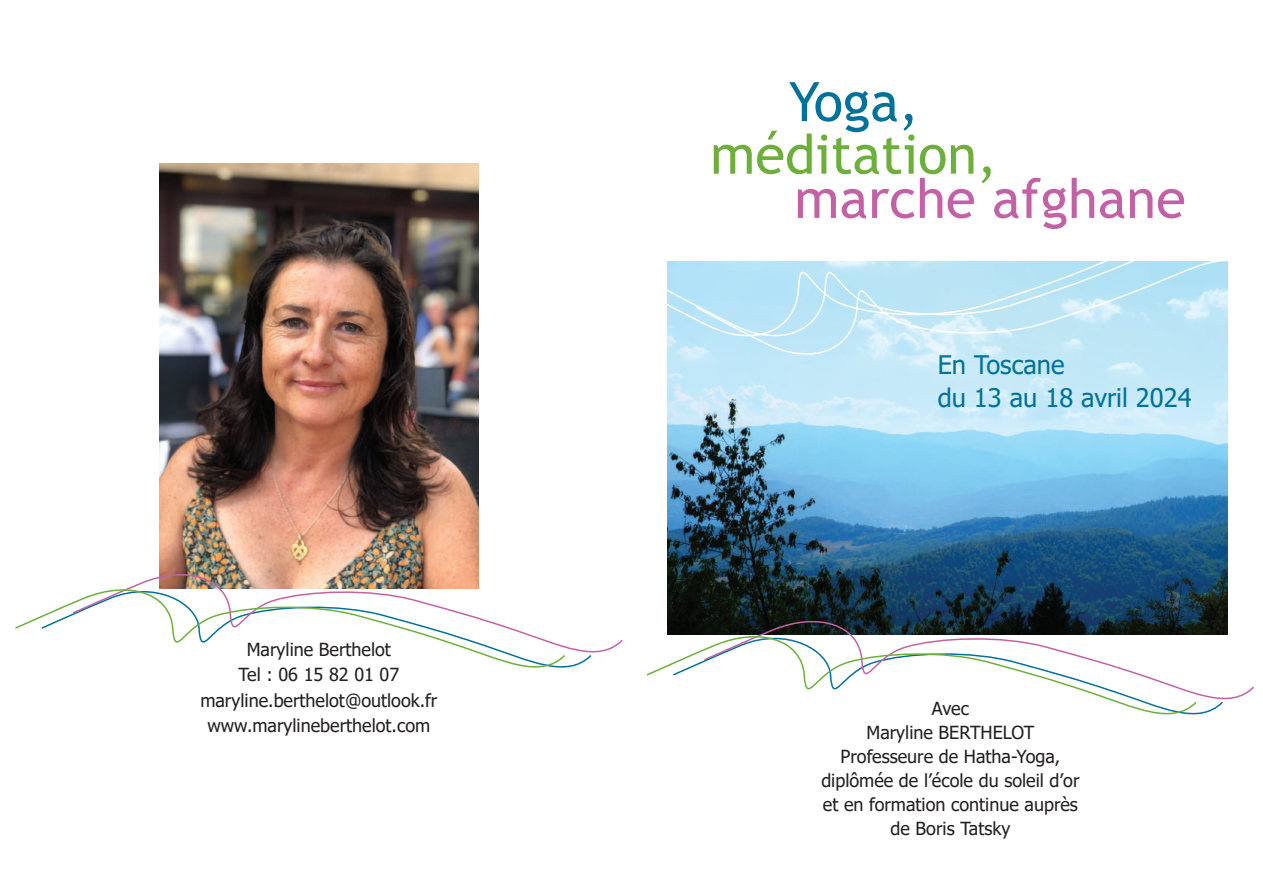
<style>
.page{position:relative;width:1263px;height:893px;background:#fff}
.page>*{position:absolute;margin:0;border:0;box-sizing:border-box;transform-origin:0 0}
.t1{font:54.45px "Trebuchet MS";color:#c461a6}
.t2{font:54.45px "Trebuchet MS";color:#6daf3b}
.t3{font:54.45px "Trebuchet MS";color:#00719d}
.t4{font:25.5px/33px "Tahoma";color:#00719d}
.t5{font:18px/24px "Tahoma";color:#231f20;text-align:center}
</style>
<div class="page">
<img style="left:668px;top:350px;width:559px;height:274px">
<img style="left:159px;top:163px;width:319px;height:399px">
<svg style="left:703px;top:609px;width:551px;height:102px"></svg>
<svg style="left:646px;top:624px;width:552px;height:91px"></svg>
<img style="left:154px;top:562px;width:469px;height:102px">
<svg style="left:15px;top:578px;width:552px;height:90px"></svg>
<svg style="left:695px;top:261px;width:533px;height:108px;background:#c3e8f7"></svg>
<svg style="left:667px;top:261px;width:532px;height:89px;background:#bee6f6"></svg>
<p class="t5" style="left:200px;top:637px;width:238px;line-height:25.5px">Maryline Berthelot<br>Tel : 06 15 82 01 07 maryline.berthelot@outlook.fr www.marylineberthelot.com</p>
<h1 class="t3" style="left:789px;top:67px;width:131px">Yoga,</h1>
<h1 class="t2" style="left:710px;top:120px;width:288px">méditation,</h1>
<h1 class="t1" style="left:794px;top:164px;width:393px">marche afghane</h1>
<h2 class="t4" style="left:938px;top:350px;width:255px">En Toscane<br>du 13 au 18 avril 2024</h2>
<p class="t5" style="left:821px;top:698px;width:260px">Avec<br>Maryline BERTHELOT<br>Professeure de Hatha-Yoga, diplômée de l’école du soleil d’or et en formation continue auprès de Boris Tatsky</p>
</div>
